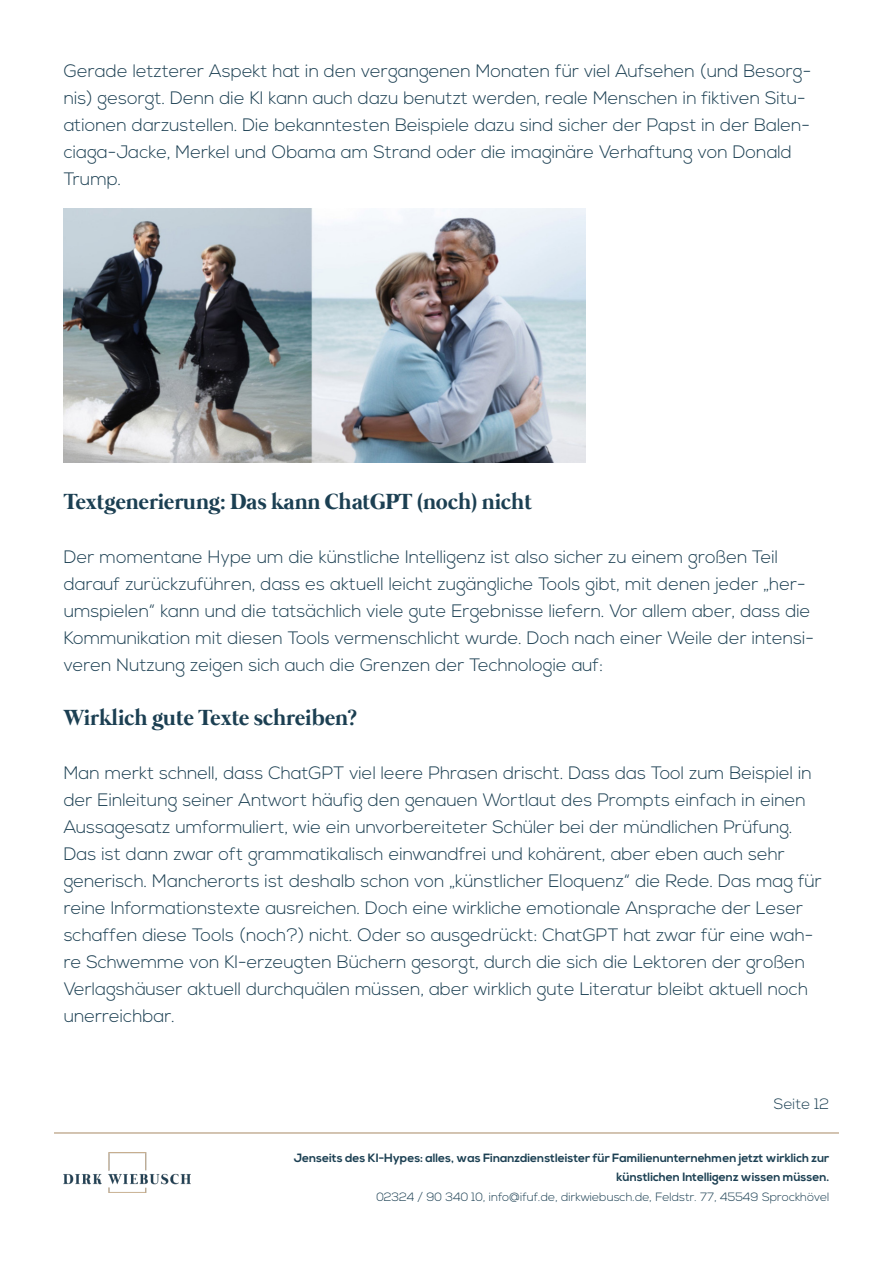
<style>
.page{position:relative;width:893px;height:1263px;background:#fff}
.page>*{position:absolute;margin:0;border:0;box-sizing:border-box;transform-origin:0 0}
.t1{font:700 22.5px "Mermaid";color:#1b3f52}
.t2{font:300 18px/27px "Nexa";color:#1b3f52}
.t3{font:300 15px "Nexa";color:#1b3f52}
.t4{font:700 12px/19.5px "Nexa";color:#1b3f52;text-align:right}
.t5{font:300 12px "Nexa";color:#1b3f52}
</style>
<div class="page">
<hr style="left:54px;top:1132px;width:785px;height:1px;background:#b29776">
<img style="left:64px;top:1153px;width:126px;height:40px">
<img style="left:64px;top:208px;width:522px;height:254px">
<p class="t2" style="left:64px;top:58px;width:749px">Gerade letzterer Aspekt hat in den vergangenen Monaten für viel Aufsehen (und Besorg&shy;nis) gesorgt. Denn die KI kann auch dazu benutzt werden, reale Menschen in fiktiven Situ&shy;ationen darzustellen. Die bekanntesten Beispiele dazu sind sicher der Papst in der Balen&shy;ciaga-Jacke, Merkel und Obama am Strand oder die imaginäre Verhaftung von Donald Trump.</p>
<p class="t1" style="left:64px;top:489px;width:470px">Textgenerierung: Das kann ChatGPT (noch) nicht</p>
<p class="t2" style="left:64px;top:544px;width:752px">Der momentane Hype um die künstliche Intelligenz ist also sicher zu einem großen Teil darauf zurückzuführen, dass es aktuell leicht zugängliche Tools gibt, mit denen jeder „her&shy;umspielen“ kann und die tatsächlich viele gute Ergebnisse liefern. Vor allem aber, dass die Kommunikation mit diesen Tools vermenschlicht wurde. Doch nach einer Weile der intensi&shy;veren Nutzung zeigen sich auch die Grenzen der Technologie auf:</p>
<p class="t1" style="left:64px;top:705px;width:294px">Wirklich gute Texte schreiben?</p>
<p class="t2" style="left:64px;top:760px;width:760px">Man merkt schnell, dass ChatGPT viel leere Phrasen drischt. Dass das Tool zum Beispiel in der Einleitung seiner Antwort häufig den genauen Wortlaut des Prompts einfach in einen Aussagesatz umformuliert, wie ein unvorbereiteter Schüler bei der mündlichen Prüfung.<br>Das ist dann zwar oft grammatikalisch einwandfrei und kohärent, aber eben auch sehr generisch. Mancherorts ist deshalb schon von „künstlicher Eloquenz“ die Rede. Das mag für reine Informationstexte ausreichen. Doch eine wirkliche emotionale Ansprache der Leser schaffen diese Tools (noch?) nicht. Oder so ausgedrückt: ChatGPT hat zwar für eine wah&shy;re Schwemme von KI-erzeugten Büchern gesorgt, durch die sich die Lektoren der großen Verlagshäuser aktuell durchquälen müssen, aber wirklich gute Literatur bleibt aktuell noch unerreichbar.</p>
<p class="t3" style="left:774px;top:1095px;width:57px">Seite 12</p>
<p class="t4" style="left:294px;top:1148px;width:537px">Jenseits des KI-Hypes: alles, was Finanzdienstleister für Familienunternehmen jetzt wirklich zur künstlichen Intelligenz wissen müssen.</p>
<p class="t5" style="left:376px;top:1190px;width:454px">02324 / 90 340 10, info@ifuf.de, dirkwiebusch.de, Feldstr. 77, 45549 Sprockhövel</p>
</div>
